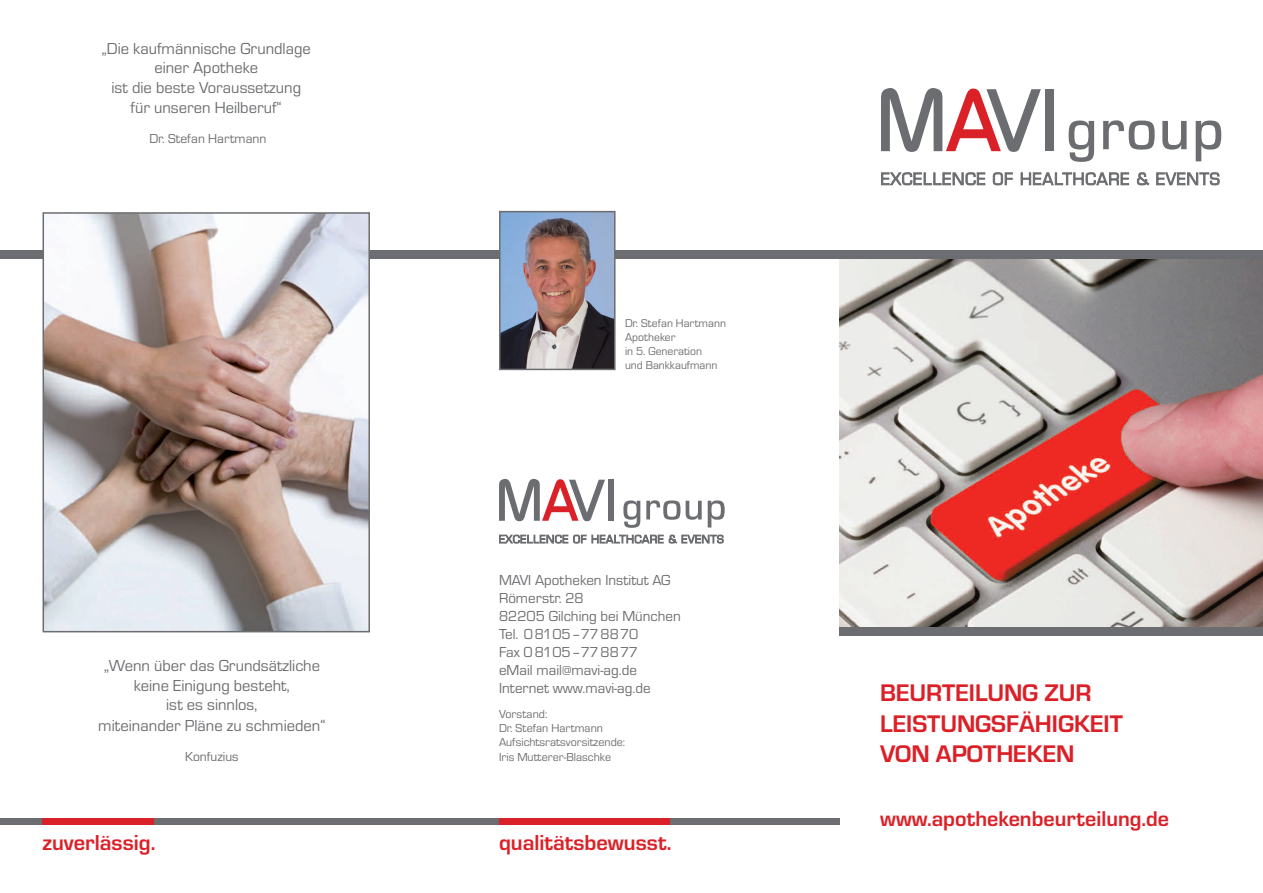
<style>
.page{position:relative;width:1263px;height:893px;background:#fff}
.page>*{position:absolute;margin:0;border:0;box-sizing:border-box;transform-origin:0 0}
.t1{font:700 24.9px/30.3px "Eurostile T";color:#db2128}
.t2{font:700 22.5px "Eurostile T";color:#db2128}
.t3{font:700 22.2px "Eurostile T";color:#db2128}
.t4{font:16.5px/20.2px "Eurostile T";color:#6c6d70;text-align:center}
.t5{font:15px/18px "Eurostile T";color:#6c6d70}
.t6{font:13.5px "Eurostile T";color:#6c6d70}
.t7{font:12px/14.4px "Eurostile T";color:#6c6d70}
.t8{font:11.7px/14px "Eurostile T";color:#6c6d70}
</style>
<div class="page">
<img style="left:839px;top:259px;width:424px;height:368px">
<div style="left:0;top:250px;width:1263px;height:9px;background:#6c6d70"></div>
<div style="left:0;top:818px;width:839px;height:6px;background:#6c6d70"></div>
<div style="left:839px;top:627px;width:424px;height:8px;background:#6c6d70"></div>
<div style="left:43px;top:818px;width:111px;height:6px;background:#db2128"></div>
<div style="left:499px;top:818px;width:171px;height:6px;background:#db2128"></div>
<img style="left:502px;top:214px;width:110px;height:153px">
<div style="left:499px;top:211px;width:116px;height:159px;border:2px solid #6c6d70"></div>
<img style="left:46px;top:215px;width:321px;height:414px">
<div style="left:43px;top:212px;width:327px;height:420px;border:2px solid #6c6d70"></div>
<svg style="left:881px;top:88px;width:160px;height:64px"></svg>
<div style="left:1045px;top:89px;width:9px;height:62px;background:#6c6d70"></div>
<svg style="left:1068px;top:121px;width:26px;height:41px"></svg>
<svg style="left:1103px;top:120px;width:52px;height:30px"></svg>
<svg style="left:1162px;top:121px;width:24px;height:29px"></svg>
<svg style="left:1196px;top:121px;width:25px;height:40px"></svg>
<svg style="left:881px;top:172px;width:104px;height:13px"></svg>
<svg style="left:992px;top:172px;width:21px;height:13px"></svg>
<svg style="left:1020px;top:172px;width:109px;height:13px"></svg>
<svg style="left:1136px;top:172px;width:14px;height:13px"></svg>
<svg style="left:1156px;top:172px;width:64px;height:13px"></svg>
<svg style="left:499px;top:479px;width:106px;height:42px"></svg>
<div style="left:608px;top:480px;width:6px;height:41px;background:#6c6d70"></div>
<svg style="left:623px;top:500px;width:17px;height:28px"></svg>
<svg style="left:646px;top:500px;width:34px;height:20px"></svg>
<svg style="left:686px;top:501px;width:16px;height:19px"></svg>
<svg style="left:708px;top:500px;width:17px;height:27px"></svg>
<svg style="left:499px;top:534px;width:225px;height:9px"></svg>
<p class="t4" style="left:102px;top:38px;width:211px;line-height:19.8px">„Die kaufmännische Grundlage einer Apotheke<br>ist die beste Voraussetzung für unseren Heilberuf“</p>
<p class="t6" style="left:149px;top:130px;width:118px">Dr. Stefan Hartmann</p>
<p class="t4" style="left:98px;top:655px;width:229px">„Wenn über das Grundsätzliche keine Einigung besteht,<br>ist es sinnlos,<br>miteinander Pläne zu schmieden“</p>
<p class="t6" style="left:185px;top:749px;width:55px">Konfuzius</p>
<h2 class="t2" style="left:43px;top:829px;width:114px">zuverlässig.</h2>
<p class="t8" style="left:625px;top:316px;width:103px">Dr. Stefan Hartmann<br>Apotheker<br>in 5. Generation<br>und Bankkaufmann</p>
<p class="t5" style="left:499px;top:570px;width:183px">MAVI Apotheken Institut AG<br>Römerstr. 28<br>82205 Gilching bei München<br>Tel. 08105–778870<br>Fax 08105–778877<br>eMail mail@mavi-ag.de<br>Internet www.mavi-ag.de</p>
<p class="t7" style="left:499px;top:706px;width:128px">Vorstand:<br>Dr. Stefan Hartmann<br>Aufsichtsratsvorsitzende:<br>Iris Mutterer-Blaschke</p>
<h2 class="t2" style="left:499px;top:829px;width:174px">qualitätsbewusst.</h2>
<h1 class="t1" style="left:880px;top:677px;width:244px">BEURTEILUNG ZUR<br>LEISTUNGSFÄHIGKEIT<br>VON APOTHEKEN</h1>
<h3 class="t3" style="left:880px;top:806px;width:290px">www.apothekenbeurteilung.de</h3>
</div>
